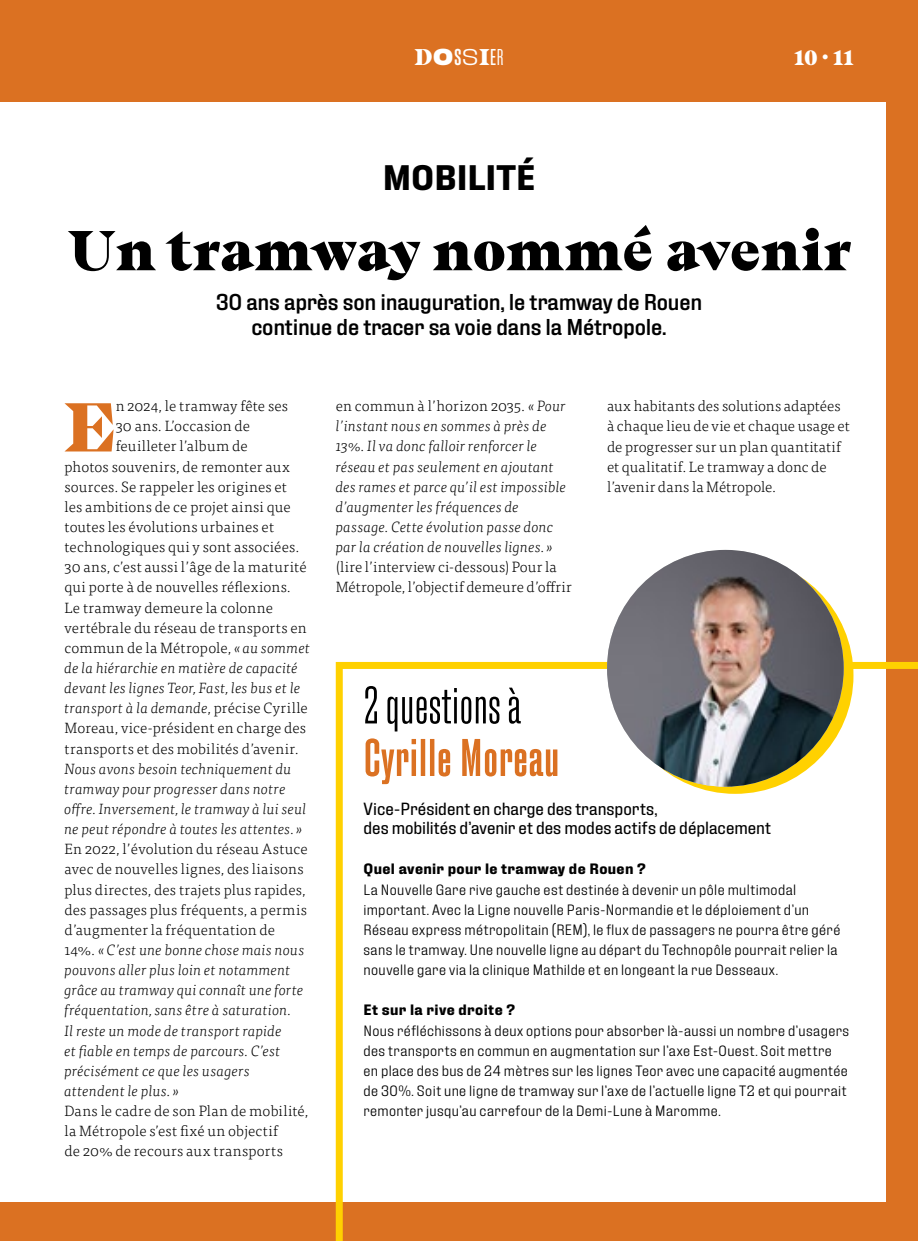
<style>
.page{position:relative;width:918px;height:1241px;background:#fff}
.page>*{position:absolute;margin:0;border:0;box-sizing:border-box;transform-origin:0 0}
.t1{font:900 68.77px "Beirut Display Trial";color:#db7122}
.t2{font:900 56px "Beirut Display";color:#000}
.t3{font:500 condensed 52.5px "Fixture";color:#db7122}
.t4{font:300 condensed 52.5px "Fixture";color:#000}
.t5{font:700 35px "Fixture";color:#000}
.t6{font:500 22.75px/25px "Fixture";letter-spacing:-.01em;color:#000;text-align:center}
.t7{font:900 22.75px "Beirut Display Trial";color:#fff}
.t8{font:900 21px "Beirut Display Trial";color:#fff}
.t9{font:17.5px/19.2px "Fixture";color:#000}
.t10{font:italic 300 14.88px/20.1px "Tisa OT";letter-spacing:.005em;color:#000}
.t11{font:300 14.88px/20.1px "Tisa OT";letter-spacing:.01em;color:#000}
.t12{font:300 14.88px/20.1px "Fixture";letter-spacing:.025em;color:#000}
.t13{font:700 14.88px "Fixture";letter-spacing:.025em;color:#000}
.s1{font-family:"Fixture";font-stretch:expanded}
.s2{font-family:"Fixture";font-weight:500;font-stretch:condensed}
.s3{font-family:"Fixture";font-weight:300;font-stretch:expanded}
.s4{font-family:"Fixture";font-weight:400;font-stretch:condensed}
.s5{font-family:"Fixture";font-weight:300;font-stretch:condensed}
.s6{font-style:italic}
.s7{font-style:normal}
</style>
<div class="page">
<div style="left:0;top:0;width:918px;height:1240px;background:#db7122"></div>
<div style="left:0;top:102px;width:886px;height:1098px;background:#fff"></div>
<svg style="left:332px;top:658px;width:586px;height:582px"></svg>
<div style="left:617px;top:557px;width:236px;height:236px;background:#ffd100;border-radius:50%"></div>
<img style="left:607px;top:550px;width:236px;height:236px;border-radius:118px">
<h3 class="t7" style="left:414px;top:47px;width:91px">D<span class="s1">O</span><span class="s2">S</span><span class="s3">S</span>I<span class="s4">E</span><span class="s5">R</span></h3>
<h3 class="t5" style="left:383px;top:155px;width:154px">MOBILITÉ</h3>
<h3 class="t8" style="left:794px;top:49px;width:61px">10 . 11</h3>
<h2 class="t2" style="left:68px;top:205px;width:785px">Un tramway nommé avenir</h2>
<h3 class="t6" style="left:216px;top:289px;width:488px">30 ans après son inauguration, le tramway de Rouen continue de tracer sa voie dans la Métropole.</h3>
<h1 class="t1" style="left:64px;top:399px;width:54px">E</h1>
<p class="t11" style="left:116px;top:396px;width:174px">n 2024, le tramway fête ses</p>
<p class="t11" style="left:116px;top:416px;width:136px">30 ans. L’occasion de</p>
<p class="t11" style="left:116px;top:436px;width:134px">feuilleter l’album de</p>
<p class="t11" style="left:64px;top:456px;width:227px">photos souvenirs, de remonter aux</p>
<p class="t11" style="left:64px;top:477px;width:224px">sources. Se rappeler les origines et</p>
<p class="t11" style="left:64px;top:497px;width:228px">les ambitions de ce projet ainsi que</p>
<p class="t11" style="left:64px;top:517px;width:211px">toutes les évolutions urbaines et</p>
<p class="t11" style="left:64px;top:537px;width:236px">technologiques qui y sont associées.</p>
<p class="t11" style="left:64px;top:557px;width:243px">30 ans, c’est aussi l’âge de la maturité</p>
<p class="t11" style="left:64px;top:577px;width:228px">qui porte à de nouvelles réflexions.</p>
<p class="t11" style="left:64px;top:597px;width:210px">Le tramway demeure la colonne</p>
<p class="t11" style="left:64px;top:617px;width:244px">vertébrale du réseau de transports en</p>
<p class="t11" style="left:64px;top:638px;width:247px">commun de la Métropole, <span class="s6">«au sommet</span></p>
<p class="t10" style="left:64px;top:658px;width:235px">de la hiérarchie en matière de capacité</p>
<p class="t10" style="left:64px;top:678px;width:237px">devant les lignes Teor, Fast, les bus et le</p>
<p class="t10" style="left:64px;top:698px;width:245px">transport à la demande<span class="s7">, précise Cyrille</span></p>
<p class="t11" style="left:64px;top:718px;width:243px">Moreau, vice-président en charge des</p>
<p class="t11" style="left:64px;top:738px;width:236px">transports et des mobilités d’avenir.</p>
<p class="t10" style="left:64px;top:758px;width:244px">Nous avons besoin techniquement du tramway pour progresser dans notre offre. Inversement, le tramway à lui seul ne peut répondre à toutes les attentes. »</p>
<p class="t10" style="left:64px;top:839px;width:245px"><span class="s7">En 2022, l’évolution du réseau Astuce avec de nouvelles lignes, des liaisons plus directes, des trajets plus rapides, des passages plus fréquents, a permis d’augmenter la fréquentation de 14%.</span> «C’est une bonne chose mais nous pouvons aller plus loin et notamment grâce au tramway qui connaît une forte fréquentation, sans être à saturation.<br>Il reste un mode de transport rapide<br>et fiable en temps de parcours. C’est précisément ce que les usagers attendent le plus. »</p>
<p class="t11" style="left:64px;top:1100px;width:245px">Dans le cadre de son Plan de mobilité, la Métropole s’est fixé un objectif<br>de 20% de recours aux transports</p>
<p class="t10" style="left:336px;top:396px;width:232px"><span class="s7">en commun à l’horizon 2035.</span> «Pour l’instant nous en sommes à près de 13%. Il va donc falloir renforcer le réseau et pas seulement en ajoutant des rames et parce qu’il est impossible d’augmenter les fréquences de passage. Cette évolution passe donc par la création de nouvelles lignes. »</p>
<p class="t11" style="left:336px;top:557px;width:237px">(lire l’interview ci-dessous) Pour la<br>Métropole, l’objectif demeure d’offrir</p>
<p class="t11" style="left:607px;top:396px;width:244px">aux habitants des solutions adaptées à chaque lieu de vie et chaque usage et de progresser sur un plan quantitatif et qualitatif. Le tramway a donc de l’avenir dans la Métropole.</p>
<h3 class="t4" style="left:363px;top:673px;width:159px">2 questions à</h3>
<h3 class="t3" style="left:363px;top:727px;width:198px">Cyrille Moreau</h3>
<p class="t9" style="left:363px;top:799px;width:409px">Vice-Président en charge des transports,<br>des mobilités d’avenir et des modes actifs de déplacement</p>
<p class="t13" style="left:363px;top:859px;width:284px">Quel avenir pour le tramway de Rouen ?</p>
<p class="t12" style="left:363px;top:878px;width:478px">La Nouvelle Gare rive gauche est destinée à devenir un pôle multimodal important. Avec la Ligne nouvelle Paris-Normandie et le déploiement d’un Réseau express métropolitain (REM), le flux de passagers ne pourra être géré sans le tramway. Une nouvelle ligne au départ du Technopôle pourrait relier la nouvelle gare via la clinique Mathilde et en longeant la rue Desseaux.</p>
<p class="t13" style="left:363px;top:1000px;width:153px">Et sur la rive droite ?</p>
<p class="t12" style="left:363px;top:1019px;width:487px">Nous réfléchissons à deux options pour absorber là-aussi un nombre d’usagers des transports en commun en augmentation sur l’axe Est-Ouest. Soit mettre en place des bus de 24 mètres sur les lignes Teor avec une capacité augmentée de 30%. Soit une ligne de tramway sur l’axe de l’actuelle ligne T2 et qui pourrait remonter jusqu’au carrefour de la Demi-Lune à Maromme.</p>
</div>
